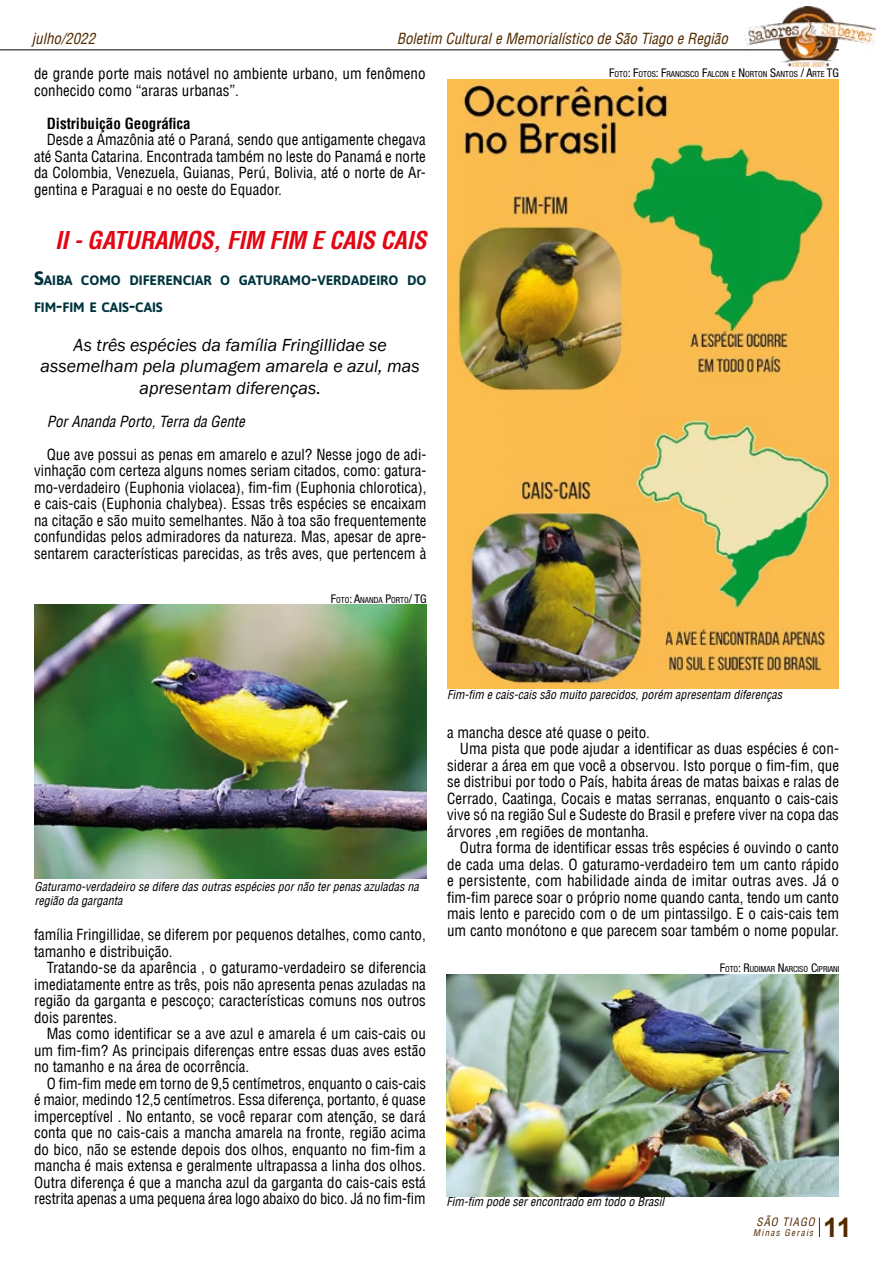
<style>
.page{position:relative;width:893px;height:1263px;background:#fff}
.page>*{position:absolute;margin:0;border:0;box-sizing:border-box;transform-origin:0 0}
.t1{font:700 27px "Arial";color:#522b00}
.t2{font:italic 700 condensed 24px "Helvetica LT";letter-spacing:-.01em;color:#e30613}
.t3{font:italic 18px/21.6px "Franklin Gothic";color:#000;text-align:center}
.t4{font:condensed 15px/16.5px "Helvetica LT";color:#000;text-align:justify}
.t5{font:italic condensed 15px "Helvetica LT";color:#522b00}
.t6{font:italic condensed 15px "Helvetica LT";color:#000}
.t7{font:700 condensed 15px "Helvetica LT";color:#000}
.t8{font:700 13.65px/27px "Asap";color:#00353e}
.t9{font:italic condensed 12px/13.5px "Helvetica LT";color:#000}
.t10{font:italic condensed 11.25px "Helvetica LT";letter-spacing:.08em;color:#522b00}
.t11{font:italic condensed 9px "Helvetica LT";letter-spacing:.14em;color:#522b00}
.t12{font:condensed 8.4px "Helvetica Neue LT Pro";color:#000}
.s1{font-size:19.5px}
.s2{font-size:12px}
</style>
<div class="page">
<img style="left:35px;top:605px;width:391px;height:274px">
<img style="left:447px;top:79px;width:392px;height:609px">
<img style="left:446px;top:975px;width:392px;height:221px">
<svg style="left:819px;top:1217px;width:1px;height:20px"></svg>
<hr style="left:0;top:49px;width:839px;height:1px;background:#000">
<img style="left:743px;top:7px;width:133px;height:60px">
<p class="t5" style="left:32px;top:29px;width:65px">julho/2022</p>
<p class="t5" style="left:397px;top:29px;width:333px">Boletim Cultural e Memorialístico de São Tiago e Região</p>
<p class="t4" style="left:34px;top:65px;width:393px">de grande porte mais notável no ambiente urbano, um fenômeno conhecido como “araras urbanas”.</p>
<p class="t7" style="left:47px;top:114px;width:145px">Distribuição Geográfica</p>
<p class="t4" style="left:34px;top:131px;width:393px;text-indent:13px">Desde a Amazônia até o Paraná, sendo que antigamente chegava até Santa Catarina. Encontrada também no leste do Panamá e norte da Colombia, Venezuela, Guianas, Perú, Bolivia, até o norte de Ar&shy;gentina e Paraguai e no oeste do Equador.</p>
<h2 class="t2" style="left:55px;top:226px;width:373px">II - GATURAMOS, FIM FIM E CAIS CAIS</h2>
<p class="t8" style="left:34px;top:266px;width:394px"><span class="s1">S</span>AIBA COMO DIFERENCIAR O GATURAMO<span class="s1">-</span>VERDADEIRO DO<br>FIM<span class="s1">-</span>FIM E CAIS<span class="s1">-</span>CAIS</p>
<p class="t3" style="left:41px;top:334px;width:381px">As três espécies da família Fringillidae se assemelham pela plumagem amarela e azul, mas apresentam diferenças.</p>
<p class="t6" style="left:47px;top:412px;width:200px">Por Ananda Porto, Terra da Gente</p>
<p class="t4" style="left:34px;top:446px;width:394px;text-indent:13px">Que ave possui as penas em amarelo e azul? Nesse jogo de adi&shy;vinhação com certeza alguns nomes seriam citados, como: gatura&shy;mo-verdadeiro (Euphonia violacea), fim-fim (Euphonia chlorotica), e cais-cais (Euphonia chalybea). Essas três espécies se encaixam na citação e são muito semelhantes. Não à toa são frequentemente confundidas pelos admiradores da natureza. Mas, apesar de apre&shy;sentarem características parecidas, as três aves, que pertencem à</p>
<p class="t12" style="left:331px;top:595px;width:91px"><span class="s2">F</span>OTO<span class="s2">: A</span>NANDA <span class="s2">P</span>ORTO<span class="s2">/ TG</span></p>
<p class="t12" style="left:609px;top:69px;width:225px"><span class="s2">F</span>OTO<span class="s2">: F</span>OTOS<span class="s2">: F</span>RANCISCO <span class="s2">F</span>ALCON E <span class="s2">N</span> ORTON <span class="s2">S</span>ANTOS <span class="s2">/ A</span>RTE <span class="s2">TG</span></p>
<p class="t9" style="left:35px;top:880px;width:386px">Gaturamo-verdadeiro se difere das outras espécies por não ter penas azuladas na região da garganta</p>
<p class="t4" style="left:34px;top:926px;width:393px">família Fringillidae, se diferem por pequenos detalhes, como canto, tamanho e distribuição.</p>
<p class="t4" style="left:34px;top:959px;width:394px;text-indent:13px">Tratando-se da aparência , o gaturamo-verdadeiro se diferencia imediatamente entre as três, pois não apresenta penas azuladas na região da garganta e pescoço; características comuns nos outros dois parentes.</p>
<p class="t4" style="left:34px;top:1025px;width:393px;text-indent:13px">Mas como identificar se a ave azul e amarela é um cais-cais ou um fim-fim? As principais diferenças entre essas duas aves estão no tamanho e na área de ocorrência.</p>
<p class="t4" style="left:34px;top:1075px;width:394px;text-indent:13px">O fim-fim mede em torno de 9,5 centímetros, enquanto o cais-cais é maior, medindo 12,5 centímetros. Essa diferença, portanto, é quase imperceptível . No entanto, se você reparar com atenção, se dará conta que no cais-cais a mancha amarela na fronte, região acima do bico, não se estende depois dos olhos, enquanto no fim-fim a mancha é mais extensa e geralmente ultrapassa a linha dos olhos.<br>Outra diferença é que a mancha azul da garganta do cais-cais está restrita apenas a uma pequena área logo abaixo do bico. Já no fim-fim</p>
<p class="t9" style="left:447px;top:688px;width:336px">Fim-fim e cais-cais são muito parecidos, porém apresentam diferenças</p>
<p class="t4" style="left:447px;top:724px;width:204px">a mancha desce até quase o peito.</p>
<p class="t4" style="left:460px;top:740px;width:381px">Uma pista que pode ajudar a identificar as duas espécies é con-</p>
<p class="t4" style="left:447px;top:757px;width:393px">siderar a área em que você a observou. Isto porque o fim-fim, que</p>
<p class="t4" style="left:447px;top:773px;width:393px">se distribui por todo o País, habita áreas de matas baixas e ralas de</p>
<p class="t4" style="left:447px;top:790px;width:393px">Cerrado, Caatinga, Cocais e matas serranas, enquanto o cais-cais</p>
<p class="t4" style="left:447px;top:806px;width:393px">vive só na região Sul e Sudeste do Brasil e prefere viver na copa das</p>
<p class="t4" style="left:447px;top:823px;width:203px">árvores ,em regiões de montanha.</p>
<p class="t4" style="left:460px;top:839px;width:381px">Outra forma de identificar essas três espécies é ouvindo o canto</p>
<p class="t4" style="left:447px;top:856px;width:393px">de cada uma delas. O gaturamo-verdadeiro tem um canto rápido</p>
<p class="t4" style="left:447px;top:872px;width:393px">e persistente, com habilidade ainda de imitar outras aves. Já o</p>
<p class="t4" style="left:447px;top:889px;width:393px">fim-fim parece soar o próprio nome quando canta, tendo um canto</p>
<p class="t4" style="left:447px;top:905px;width:393px">mais lento e parecido com o de um pintassilgo. E o cais-cais tem</p>
<p class="t4" style="left:447px;top:922px;width:393px">um canto monótono e que parecem soar também o nome popular.</p>
<p class="t12" style="left:720px;top:964px;width:121px"><span class="s2">F</span>OTO<span class="s2">: R</span>UDIMAR <span class="s2">N</span>ARCISO <span class="s2">C</span>IPRIANI</p>
<p class="t9" style="left:446px;top:1195px;width:219px">Fim-fim pode ser encontrado em todo o Brasil</p>
<p class="t10" style="left:757px;top:1215px;width:60px">SÃO TIAGO</p>
<p class="t11" style="left:753px;top:1227px;width:62px">Minas Gerais</p>
<h1 class="t1" style="left:823px;top:1210px;width:30px">11</h1>
</div>
